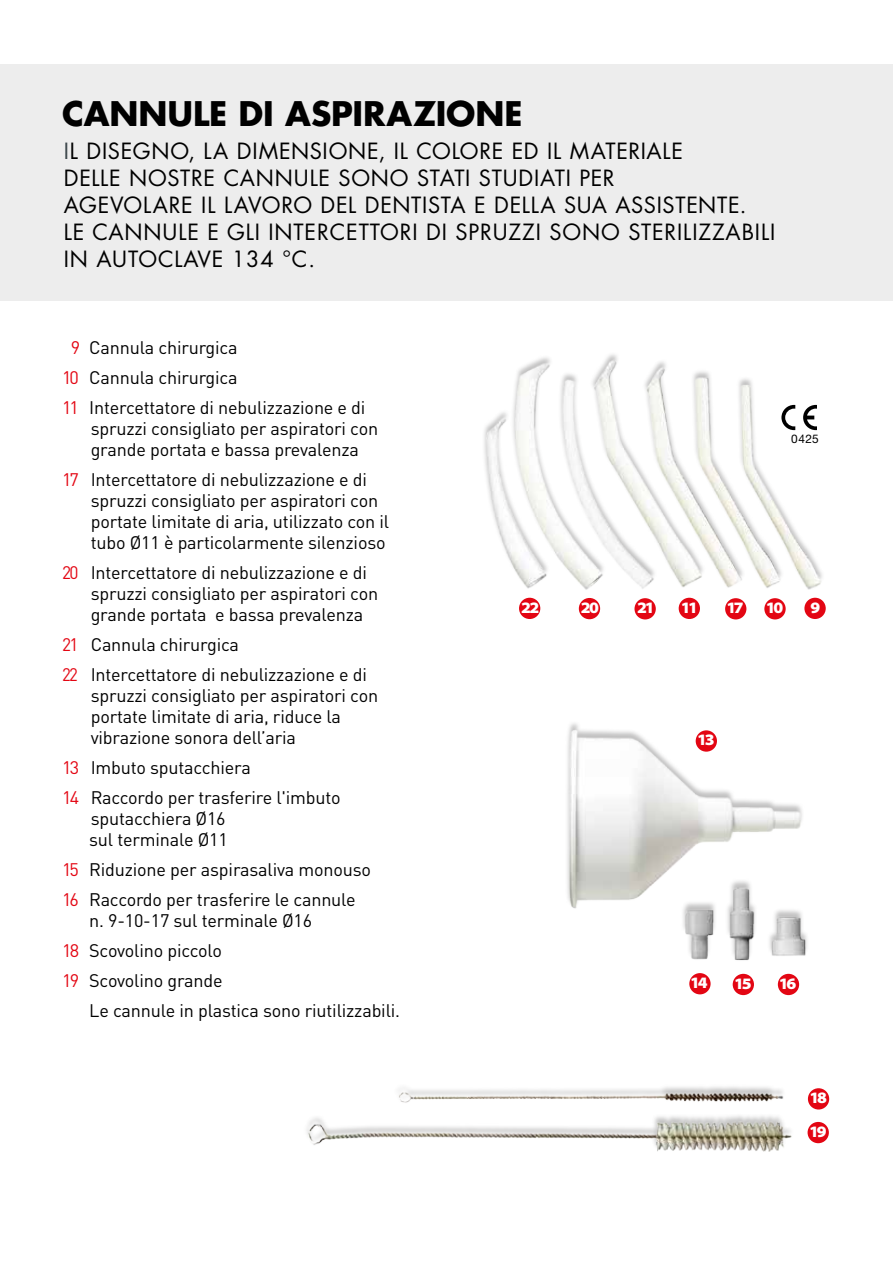
<style>
.page{position:relative;width:893px;height:1263px;background:#fff}
.page>*{position:absolute;margin:0;border:0;box-sizing:border-box;transform-origin:0 0}
.t1{font:700 33px "Futura LT Pro";letter-spacing:-.005em;color:#000}
.t2{font:21.75px/27px "Futura LT Pro";letter-spacing:.04em;color:#000}
.t3{font:18px/21px "DINOT";letter-spacing:-.01em;color:#000}
.t4{font:900 semi-expanded 16.05px "Myriad Pro";letter-spacing:-.14em;color:#fff}
.t5{font:11.85px "Helvetica Neue LT Std";color:#000}
.s1{color:#3c464b}
.s2{color:#e30613}
</style>
<div class="page">
<div style="left:689px;top:973px;width:22px;height:21px;background:#e30613;border-radius:50%"></div>
<div style="left:778px;top:974px;width:21px;height:21px;background:#e30613;border-radius:50%"></div>
<div style="left:808px;top:1122px;width:21px;height:21px;background:#e30613;border-radius:50%"></div>
<div style="left:733px;top:974px;width:21px;height:21px;background:#e30613;border-radius:50%"></div>
<div style="left:808px;top:1088px;width:21px;height:21px;background:#e30613;border-radius:50%"></div>
<img style="left:484px;top:354px;width:342px;height:265px">
<img style="left:567px;top:723px;width:240px;height:262px">
<img style="left:306px;top:1086px;width:486px;height:66px">
<div style="left:0;top:64px;width:893px;height:236px;background:#ededed"></div>
<svg style="left:781px;top:405px;width:14px;height:25px"></svg>
<svg style="left:803px;top:405px;width:14px;height:25px"></svg>
<h1 class="t1" style="left:62px;top:89px;width:462px">CANNULE DI ASPIRAZIONE</h1>
<p class="t2" style="left:64px;top:137px;width:713px"><span class="s1">I</span>L DISEGNO, LA DIMENSIONE, IL COLORE ED IL MATERIALE<br>DELLE NOSTRE CANNULE SONO STATI STUDIATI PER<br>AGEVOLARE IL LAVORO DEL DENTISTA E DELLA SUA ASSISTENTE.<br>LE CANNULE E GLI INTERCETTORI DI SPRUZZI SONO STERILIZZABILI IN AUTOCLAVE 134 °C.</p>
<p class="t3" style="left:62px;top:331px;width:305px;line-height:30px;text-indent:9px"><span class="s2">9</span> Cannula chirurgica<br><span class="s2">10</span> Cannula chirurgica<br><span class="s2">11</span> Intercettatore di nebulizzazione e di</p>
<p class="t3" style="left:91px;top:417px;width:289px">spruzzi consigliato per aspiratori con grande portata e bassa prevalenza</p>
<p class="t3" style="left:91px;top:468px;width:300px;text-indent:-28px"><span class="s2">17</span> Intercettatore di nebulizzazione e di spruzzi consigliato per aspiratori con portate limitate di aria, utilizzato con il tubo Ø11 è particolarmente silenzioso</p>
<p class="t3" style="left:91px;top:561px;width:289px;text-indent:-28px"><span class="s2">20</span> Intercettatore di nebulizzazione e di spruzzi consigliato per aspiratori con grande portata e bassa prevalenza</p>
<p class="t3" style="left:62px;top:628px;width:306px;line-height:30px"><span class="s2">21</span> Cannula chirurgica<br><span class="s2">22</span> Intercettatore di nebulizzazione e di</p>
<p class="t3" style="left:91px;top:684px;width:289px">spruzzi consigliato per aspiratori con portate limitate di aria, riduce la vibrazione sonora dell’aria</p>
<p class="t3" style="left:62px;top:751px;width:280px;line-height:30px"><span class="s2">13</span> Imbuto sputacchiera<br><span class="s2">14</span> Raccordo per trasferire l'imbuto</p>
<p class="t3" style="left:89px;top:807px;width:140px">sputacchiera Ø16 sul terminale Ø11</p>
<p class="t3" style="left:62px;top:853px;width:310px;line-height:30px"><span class="s2">15</span> Riduzione per aspirasaliva monouso<br><span class="s2">16</span> Raccordo per trasferire le cannule</p>
<p class="t3" style="left:62px;top:904px;width:251px;line-height:30px;text-indent:27px">n. 9-10-17 sul terminale Ø16<br><span class="s2">18</span> Scovolino piccolo<br><span class="s2">19</span> Scovolino grande</p>
<p class="t3" style="left:89px;top:999px;width:312px">Le cannule in plastica sono riutilizzabili.</p>
<p class="t5" style="left:791px;top:432px;width:29px">0425</p>
<p class="t4" style="left:521px;top:599px;width:20px">22</p>
<p class="t4" style="left:681px;top:599px;width:19px">11</p>
<p class="t4" style="left:581px;top:599px;width:20px">20</p>
<p class="t4" style="left:810px;top:599px;width:11px">9</p>
<p class="t4" style="left:637px;top:599px;width:19px">21</p>
<p class="t4" style="left:766px;top:599px;width:19px">10</p>
<p class="t4" style="left:726px;top:599px;width:19px">17</p>
<p class="t4" style="left:697px;top:731px;width:19px">13</p>
<p class="t4" style="left:690px;top:973px;width:19px">14</p>
<p class="t4" style="left:734px;top:974px;width:19px">15</p>
<p class="t4" style="left:779px;top:974px;width:19px">16</p>
<p class="t4" style="left:810px;top:1089px;width:19px">18</p>
<p class="t4" style="left:809px;top:1123px;width:19px">19</p>
</div>
